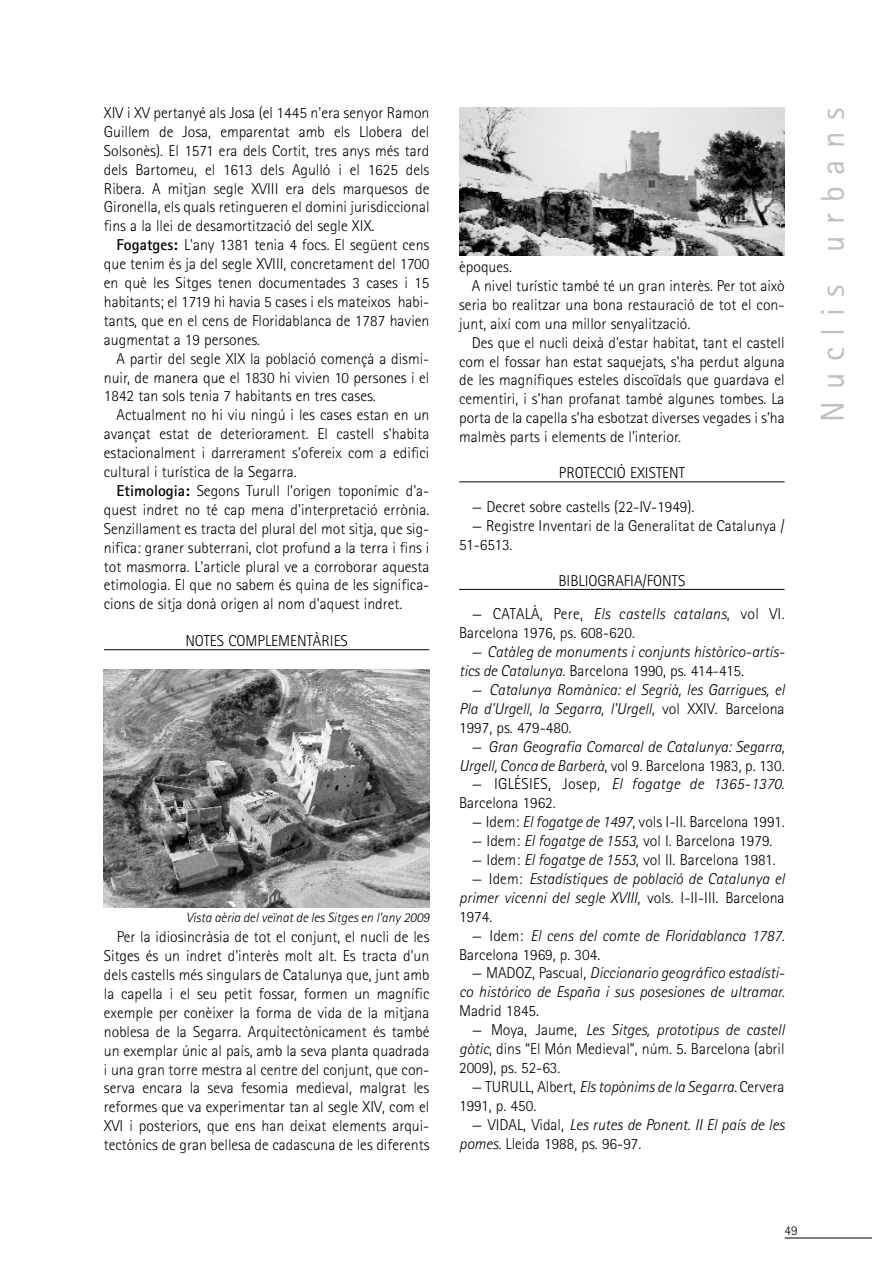
<style>
.page{position:relative;width:893px;height:1263px;background:#fff}
.page>*{position:absolute;margin:0;border:0;box-sizing:border-box;transform-origin:0 0}
.t1{font:33px "Rotis Sans Serif";letter-spacing:.35em;color:#bfbfbf}
.t2{font:300 15.75px/18.9px "Rotis Sans Serif";color:#000;text-align:justify}
.t3{font:italic 300 15.75px/18.9px "Rotis Sans Serif";color:#000}
.t4{font:italic 300 13.5px "Rotis Sans Serif";color:#000}
.t5{font:300 13.5px "Rotis Sans Serif";color:#000}
.s1{font-weight:700}
.s2{font-style:italic}
.s3{font-style:normal}
</style>
<div class="page">
<svg style="left:784px;top:1238px;width:88px;height:1px"></svg>
<svg style="left:459px;top:481px;width:326px;height:1px"></svg>
<svg style="left:459px;top:589px;width:326px;height:1px"></svg>
<img style="left:459px;top:107px;width:325px;height:149px">
<svg style="left:103px;top:649px;width:327px;height:1px"></svg>
<img style="left:104px;top:670px;width:325px;height:237px">
<p class="t2" style="left:104px;top:105px;width:327px">XIV i XV pertanyé als Josa (el 1445 n'era senyor Ramon Guillem de Josa, emparentat amb els Llobera del Solsonès). El 1571 era dels Cortit, tres anys més tard dels Bartomeu, el 1613 dels Agulló i el 1625 dels Ribera. A mitjan segle XVIII era dels marquesos de Gironella, els quals retingueren el domini jurisdiccional fins a la llei de desamortització del segle XIX.</p>
<p class="t2" style="left:104px;top:237px;width:327px;text-indent:13px"><span class="s1">Fogatges:</span> L'any 1381 tenia 4 focs. El següent cens que tenim és ja del segle XVIII, concretament del 1700 en què les Sitges tenen documentades 3 cases i 15 habitants; el 1719 hi havia 5 cases i els mateixos habi&shy;tants, que en el cens de Floridablanca de 1787 havien augmentat a 19 persones.</p>
<p class="t2" style="left:104px;top:350px;width:327px;text-indent:13px">A partir del segle XIX la població començà a dismi&shy;nuir, de manera que el 1830 hi vivien 10 persones i el 1842 tan sols tenia 7 habitants en tres cases.</p>
<p class="t2" style="left:104px;top:407px;width:327px;text-indent:13px">Actualment no hi viu ningú i les cases estan en un avançat estat de deteriorament. El castell s'habita estacionalment i darrerament s’ofereix com a edifici cultural i turística de la Segarra.</p>
<p class="t2" style="left:104px;top:483px;width:327px;text-indent:13px"><span class="s1">Etimologia:</span> Segons Turull l'origen toponímic d'a&shy;quest indret no té cap mena d'interpretació errònia.<br>Senzillament es tracta del plural del mot sitja, que sig&shy;nifica: graner subterrani, clot profund a la terra i fins i tot masmorra. L'article plural ve a corroborar aquesta etimologia. El que no sabem és quina de les significa&shy;cions de sitja donà origen al nom d'aquest indret.</p>
<p class="t2" style="left:185px;top:633px;width:164px">NOTES COMPLEMENTÀRIES</p>
<p class="t4" style="left:186px;top:913px;width:245px">Vista aèria del veïnat de les Sitges en l’any 2009</p>
<p class="t2" style="left:104px;top:929px;width:327px;text-indent:13px">Per la idiosincràsia de tot el conjunt, el nucli de les Sitges és un indret d'interès molt alt. Es tracta d'un dels castells més singulars de Catalunya que, junt amb la capella i el seu petit fossar, formen un magnífic exemple per conèixer la forma de vida de la mitjana noblesa de la Segarra. Arquitectònicament és també un exemplar únic al país, amb la seva planta quadrada i una gran torre mestra al centre del conjunt, que con&shy;serva encara la seva fesomia medieval, malgrat les reformes que va experimentar tan al segle XIV, com el XVI i posteriors, que ens han deixat elements arqui&shy;tectònics de gran bellesa de cadascuna de les diferents</p>
<p class="t2" style="left:459px;top:259px;width:54px">èpoques.</p>
<p class="t2" style="left:472px;top:278px;width:314px">A nivel turístic també té un gran interès. Per tot això</p>
<p class="t2" style="left:459px;top:297px;width:327px">seria bo realitzar una bona restauració de tot el con-</p>
<p class="t2" style="left:459px;top:316px;width:233px">junt, així com una millor senyalització.</p>
<p class="t2" style="left:472px;top:334px;width:314px">Des que el nucli deixà d'estar habitat, tant el castell</p>
<p class="t2" style="left:459px;top:353px;width:327px">com el fossar han estat saquejats, s’ha perdut alguna</p>
<p class="t2" style="left:459px;top:372px;width:327px">de les magnífiques esteles discoïdals que guardava el</p>
<p class="t2" style="left:459px;top:391px;width:327px">cementiri, i s’han profanat també algunes tombes. La</p>
<p class="t2" style="left:459px;top:410px;width:327px">porta de la capella s’ha esbotzat diverses vegades i s’ha</p>
<p class="t2" style="left:459px;top:429px;width:223px">malmès parts i elements de l'interior.</p>
<p class="t2" style="left:558px;top:465px;width:128px">PROTECCIÓ EXISTENT</p>
<p class="t2" style="left:472px;top:499px;width:224px">— Decret sobre castells (22-IV-1949).</p>
<p class="t2" style="left:459px;top:518px;width:327px;text-indent:13px">— Registre Inventari de la Generalitat de Catalunya /<br>51-6513.</p>
<p class="t2" style="left:558px;top:573px;width:128px">BIBLIOGRAFIA/FONTS</p>
<p class="t2" style="left:459px;top:606px;width:327px;text-indent:13px">— CATALÀ, Pere, <span class="s2">Els castells catalans</span>, vol VI.<br>Barcelona 1976, ps. 608-620.</p>
<p class="t3" style="left:459px;top:644px;width:327px;text-indent:13px"><span class="s3">—</span> Catàleg de monuments i conjunts històrico-artís&shy;tics de Catalunya<span class="s3">. Barcelona 1990, ps. 414-415.</span></p>
<p class="t3" style="left:459px;top:682px;width:327px;text-align:justify;text-indent:13px"><span class="s3">—</span> Catalunya Romànica: el Segrià, les Garrigues, el Pla d'Urgell, la Segarra, l'Urgell<span class="s3">, vol XXIV. Barcelona 1997, ps. 479-480.</span></p>
<p class="t3" style="left:459px;top:738px;width:327px;text-align:right"><span class="s3">—</span> Gran Geografia Comarcal de Catalunya: Segarra,<br>Urgell, Conca de Barberà<span class="s3">, vol 9. Barcelona 1983, p. 130.</span></p>
<p class="t2" style="left:459px;top:776px;width:327px;text-indent:13px">— IGLÉSIES, Josep, <span class="s2">El fogatge de 1365-1370.<br></span>Barcelona 1962.</p>
<p class="t2" style="left:472px;top:814px;width:314px">— Idem: <span class="s2">El fogatge de 1497</span>, vols I-II. Barcelona 1991.</p>
<p class="t2" style="left:472px;top:833px;width:302px">— Idem: <span class="s2">El fogatge de 1553</span>, vol I. Barcelona 1979.</p>
<p class="t2" style="left:472px;top:852px;width:305px">— Idem: <span class="s2">El fogatge de 1553</span>, vol II. Barcelona 1981.</p>
<p class="t3" style="left:459px;top:871px;width:327px;text-align:justify;text-indent:13px"><span class="s3">— Idem:</span> Estadístiques de població de Catalunya el primer vicenni del segle XVIII<span class="s3">, vols. I-II-III. Barcelona 1974.</span></p>
<p class="t3" style="left:459px;top:927px;width:327px;text-indent:13px"><span class="s3">— Idem:</span> El cens del comte de Floridablanca 1787<span class="s3">.<br>Barcelona 1969, p. 304.</span></p>
<p class="t3" style="left:459px;top:965px;width:327px;text-align:right"><span class="s3">— MADOZ, Pascual,</span> Diccionario geográfico estadísti&shy;co histórico de España i sus posesiones de ultramar.</p>
<p class="t2" style="left:459px;top:1003px;width:81px">Madrid 1845.</p>
<p class="t2" style="left:459px;top:1022px;width:327px;text-indent:13px">— Moya, Jaume, <span class="s2">Les Sitges, prototipus de castell gòtic</span>, dins “El Món Medieval”, núm. 5. Barcelona (abril 2009), ps. 52-63.</p>
<p class="t2" style="left:459px;top:1079px;width:327px;text-indent:13px">— TURULL, Albert, <span class="s2">Els topònims de la Segarra.</span> Cervera<br>1991, p. 450.</p>
<p class="t3" style="left:459px;top:1116px;width:327px;text-indent:13px"><span class="s3">— VIDAL, Vidal,</span> Les rutes de Ponent. II El país de les pomes. <span class="s3">Lleida 1988, ps. 96-97.</span></p>
<h1 class="t1" style="left:821px;top:422px;width:316px;rotate:-90deg">Nuclis urbans</h1>
<p class="t5" style="left:784px;top:1226px;width:14px">49</p>
</div>
